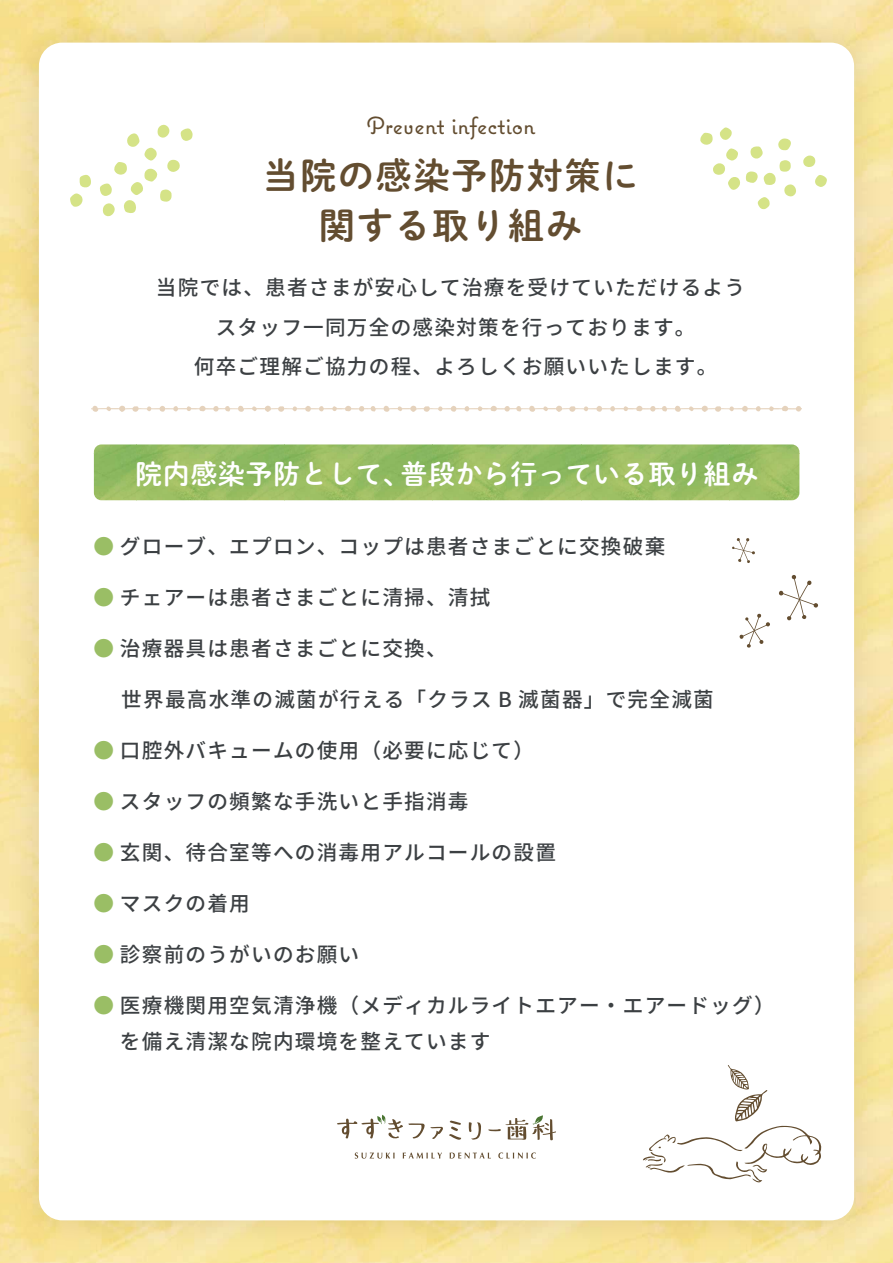
<style>
.page{position:relative;width:893px;height:1263px;background:#fff}
.page>*{position:absolute;margin:0;border:0;box-sizing:border-box;transform-origin:0 0}
.t1{font:36.3px/49.5px "DNP Shuei M Go Std B";letter-spacing:.04em;color:#634d30;text-align:center}
.t2{font:27px "DNP Shuei M Go Std B";letter-spacing:.02em;color:#fff}
.t3{font:24.3px "Coquette";color:#634d30}
.t4{font:500 20.7px/39.6px "Source Han Sans";letter-spacing:.06em;color:#3c4043;text-align:center}
.s1{color:#9abe65}
</style>
<div class="page">
<img style="left:0;top:0;width:893px;height:1263px">
<div style="left:39px;top:43px;width:815px;height:1177px;background:#fff;border-radius:23px"></div>
<svg style="left:92px;top:406px;width:709px;height:6px"></svg>
<svg style="left:94px;top:444px;width:705px;height:56px;fill:#99bd63"></svg>
<svg style="left:803px;top:155px;width:13px;height:12px"></svg>
<svg style="left:815px;top:175px;width:12px;height:12px"></svg>
<svg style="left:700px;top:127px;width:96px;height:83px"></svg>
<svg style="left:70px;top:193px;width:13px;height:14px"></svg>
<svg style="left:80px;top:175px;width:11px;height:12px"></svg>
<svg style="left:100px;top:125px;width:93px;height:92px"></svg>
<svg style="left:779px;top:575px;width:39px;height:45px"></svg>
<svg style="left:739px;top:614px;width:31px;height:34px"></svg>
<svg style="left:732px;top:538px;width:23px;height:25px"></svg>
<svg style="left:643px;top:1065px;width:179px;height:117px"></svg>
<svg style="left:449px;top:1120px;width:12px;height:20px"></svg>
<svg style="left:469px;top:1122px;width:12px;height:18px"></svg>
<svg style="left:337px;top:1115px;width:106px;height:24px"></svg>
<svg style="left:488px;top:1115px;width:68px;height:25px"></svg>
<svg style="left:355px;top:1152px;width:40px;height:6px"></svg>
<svg style="left:403px;top:1152px;width:39px;height:6px"></svg>
<svg style="left:450px;top:1152px;width:41px;height:6px"></svg>
<svg style="left:498px;top:1152px;width:38px;height:6px"></svg>
<p class="t3" style="left:367px;top:110px;width:170px">Prevent infection</p>
<h1 class="t1" style="left:262px;top:150px;width:378px">当院の感染予防対策に関する取り組み</h1>
<p class="t4" style="left:156px;top:268px;width:591px">当院では、患者さまが安心して治療を受けていただけるようスタッフ一同万全の感染対策を行っております。<br>何卒ご理解ご協力の程、よろしくお願いいたします。</p>
<h2 class="t2" style="left:135px;top:453px;width:624px">院内感染予防として、普段から行っている取り組み</h2>
<p class="t4" style="left:94px;top:527px;width:573px"><span class="s1">●</span> グローブ、エプロン、コップは患者さまごとに交換破棄</p>
<p class="t4" style="left:94px;top:578px;width:398px"><span class="s1">●</span> チェアーは患者さまごとに清掃、清拭</p>
<p class="t4" style="left:94px;top:629px;width:355px"><span class="s1">●</span> 治療器具は患者さまごとに交換、</p>
<p class="t4" style="left:94px;top:680px;width:622px">　 世界最高水準の滅菌が行える「クラス B 滅菌器」で完全減菌</p>
<p class="t4" style="left:94px;top:731px;width:442px"><span class="s1">●</span> 口腔外バキュームの使用（必要に応じて）</p>
<p class="t4" style="left:94px;top:782px;width:376px"><span class="s1">●</span> スタッフの頻繁な手洗いと手指消毒</p>
<p class="t4" style="left:94px;top:833px;width:464px"><span class="s1">●</span> 玄関、待合室等への消毒用アルコールの設置</p>
<p class="t4" style="left:94px;top:884px;width:158px"><span class="s1">●</span> マスクの着用</p>
<p class="t4" style="left:94px;top:935px;width:267px"><span class="s1">●</span> 診察前のうがいのお願い</p>
<p class="t4" style="left:120px;top:988px;width:656px;line-height:36px;text-align:left;text-indent:-26px"><span class="s1">●</span> 医療機関用空気清浄機（メディカルライトエアー・エアードッグ）を備え清潔な院内環境を整えています</p>
</div>
